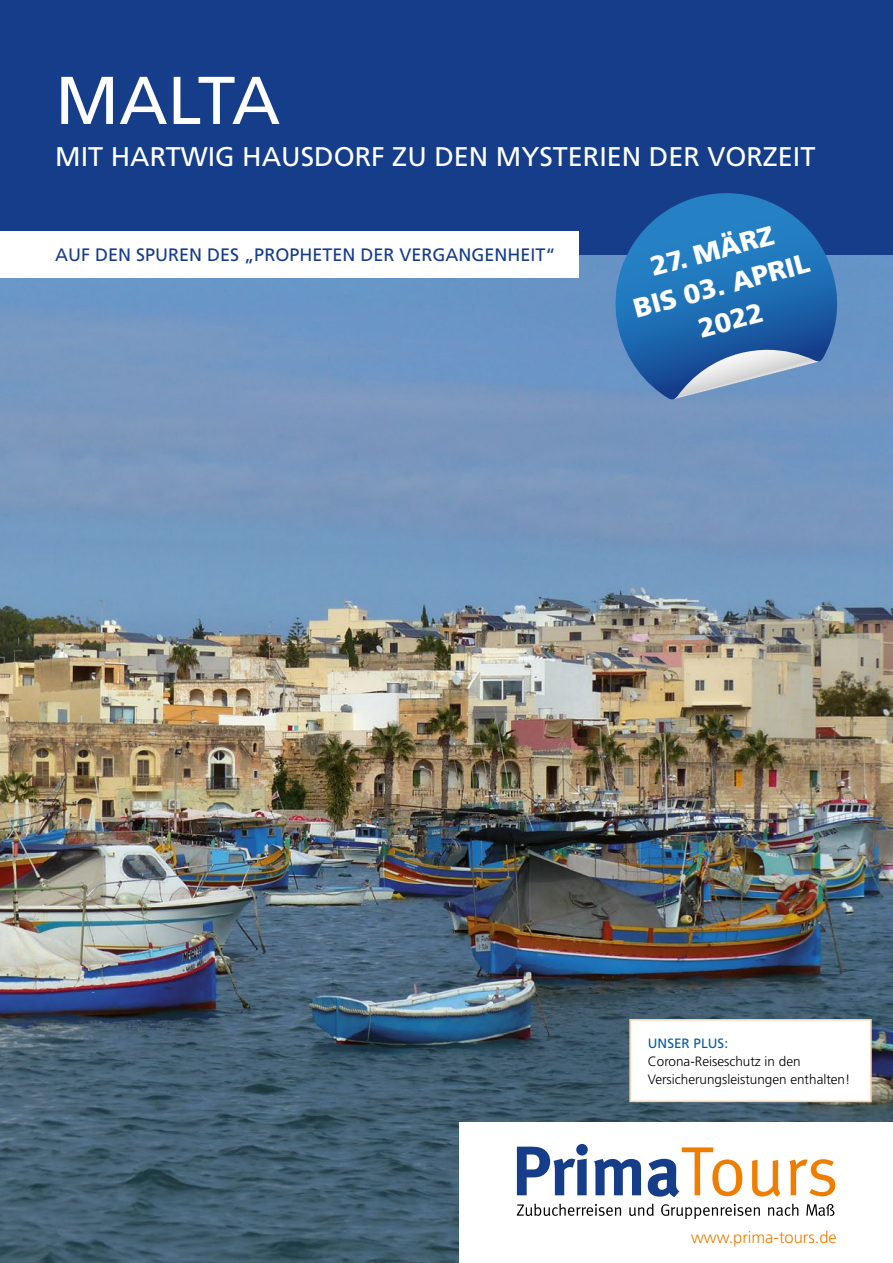
<style>
.page{position:relative;width:893px;height:1263px;background:#fff}
.page>*{position:absolute;margin:0;border:0;box-sizing:border-box;transform-origin:0 0}
.t1{font:67.5px "Frutiger LT Pro";letter-spacing:-.03em;color:#fff}
.t2{font:27px "Frutiger LT Pro";color:#fff}
.t3{font:900 27px/36px "Frutiger LT Pro";color:#fff;text-align:center}
.t4{font:18px "Frutiger LT Pro";color:#153d8a}
.t5{font:300 16.5px "Frutiger LT Pro";color:#ef7d00}
.t6{font:300 13.5px/18px "Frutiger LT Pro";color:#000}
.t7{font:13.5px "Frutiger LT Pro";color:#055da9}
</style>
<div class="page">
<div style="left:0;top:0;width:893px;height:255px;background:#153d8a"></div>
<img style="left:0;top:255px;width:893px;height:1008px">
<div style="left:0;top:231px;width:578px;height:46px;background:#fff"></div>
<div style="left:459px;top:1123px;width:434px;height:140px;background:#fff"></div>
<svg style="left:614px;top:193px;width:227px;height:207px;background:#256cb1"></svg>
<svg style="left:674px;top:350px;width:146px;height:49px;background:#87a2c5"></svg>
<div style="left:630px;top:1020px;width:241px;height:81px;background:#fff"></div>
<div style="left:629px;top:1019px;width:243px;height:83px;border:2px solid #fbcea2"></div>
<svg style="left:517px;top:1144px;width:71px;height:51px"></svg>
<svg style="left:594px;top:1159px;width:47px;height:36px"></svg>
<svg style="left:648px;top:1147px;width:94px;height:50px"></svg>
<svg style="left:752px;top:1160px;width:28px;height:37px"></svg>
<svg style="left:789px;top:1159px;width:46px;height:37px"></svg>
<svg style="left:517px;top:1203px;width:104px;height:13px"></svg>
<svg style="left:629px;top:1203px;width:25px;height:13px"></svg>
<svg style="left:661px;top:1204px;width:99px;height:15px"></svg>
<svg style="left:768px;top:1204px;width:30px;height:12px"></svg>
<svg style="left:806px;top:1204px;width:28px;height:12px"></svg>
<h1 class="t1" style="left:55px;top:61px;width:227px">MALTA</h1>
<h2 class="t2" style="left:55px;top:141px;width:762px">MIT HARTWIG HAUSDORF ZU DEN MYSTERIEN DER VORZEIT</h2>
<h3 class="t4" style="left:55px;top:244px;width:502px">AUF DEN SPUREN DES „PROPHETEN DER VERGANGENHEIT“</h3>
<h2 class="t3" style="left:620px;top:257px;width:182px;rotate:-15deg">27. MÄRZ<br>BIS 03. APRIL<br>2022</h2>
<p class="t7" style="left:648px;top:1035px;width:82px">UNSER PLUS:</p>
<p class="t6" style="left:648px;top:1052px;width:204px">Corona-Reiseschutz in den<br>Versicherungsleistungen enthalten!</p>
<p class="t5" style="left:691px;top:1227px;width:147px">www.prima-tours.de</p>
</div>
